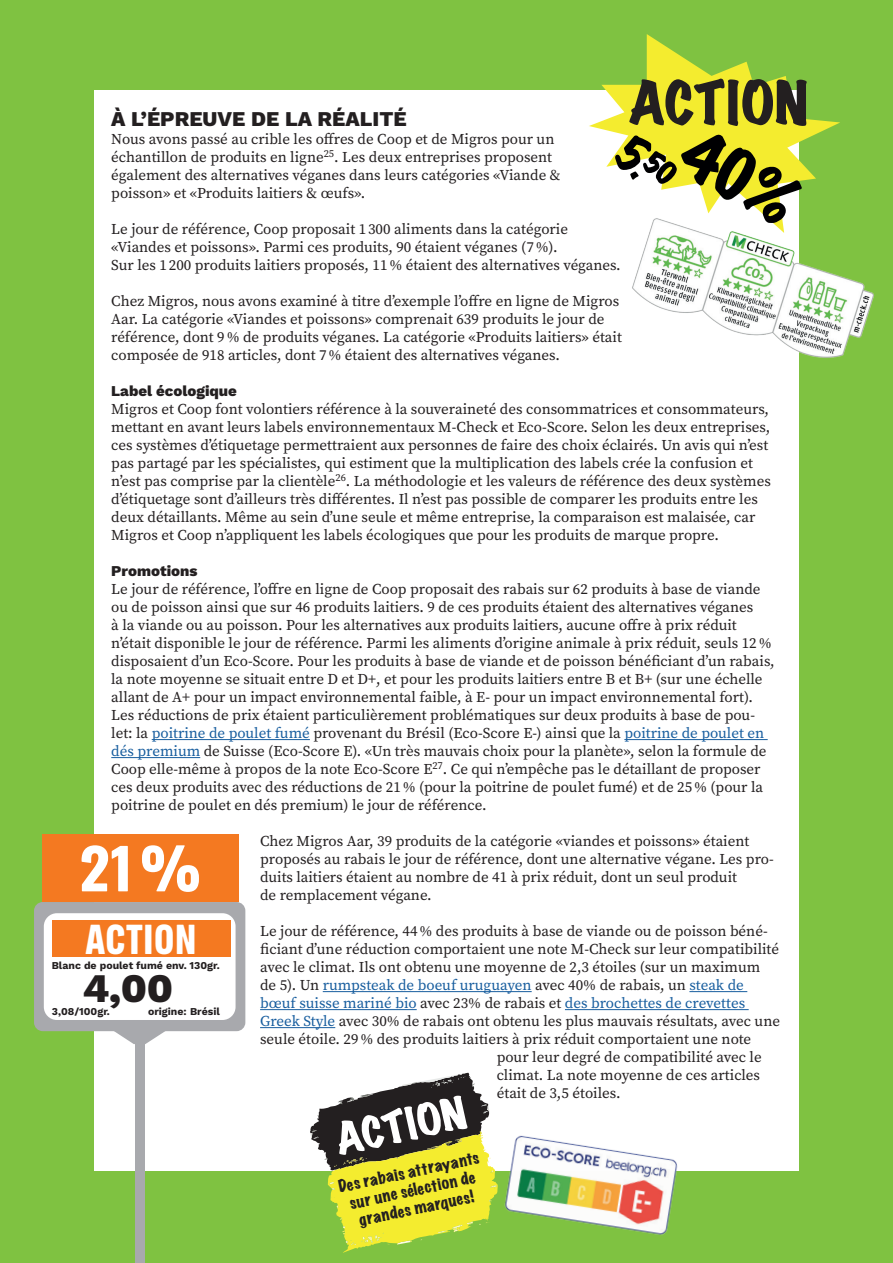
<style>
.page{position:relative;width:893px;height:1263px;background:#7fc241}
.page>*{position:absolute;margin:0;border:0;box-sizing:border-box;transform-origin:0 0}
.t1{font:700 58.35px "Greenpeace Sans";color:#fff}
.t2{font:800 40.5px "Work Sans";color:#231f20}
.t3{font:700 37.65px "Greenpeace Sans";color:#fff}
.t4{font:800 21px "Work Sans";color:#231f20}
.t5{font:expanded 15.15px/18.5px "Marker Felt";color:#231f20;text-align:center}
.t6{font:15px/18px "Source Serif Pro";color:#231f20}
.t7{font:15px "Source Serif Pro";color:#175d9e}
.t8{font:800 15px "Work Sans";color:#231f20}
.t9{font:700 10.5px "Work Sans";color:#231f20}
.s1{color:#175d9e}
.s2{color:#231f20}
</style>
<div class="page">
<div style="left:94px;top:90px;width:705px;height:1080px;background:#fff"></div>
<hr style="left:152px;top:739px;width:158px;height:1px;background:#175d9e">
<hr style="left:624px;top:739px;width:144px;height:1px;background:#175d9e">
<hr style="left:111px;top:757px;width:89px;height:1px;background:#175d9e">
<hr style="left:323px;top:991px;width:209px;height:1px;background:#175d9e">
<hr style="left:689px;top:991px;width:58px;height:1px;background:#175d9e">
<hr style="left:260px;top:1009px;width:157px;height:1px;background:#175d9e">
<hr style="left:565px;top:1009px;width:184px;height:1px;background:#175d9e">
<hr style="left:260px;top:1027px;width:75px;height:1px;background:#175d9e">
<img style="left:502px;top:1135px;width:178px;height:100px">
<img style="left:632px;top:233px;width:242px;height:125px">
<div style="left:34px;top:902px;width:211px;height:129px;background:#a8a9ad;border-radius:9px"></div>
<div style="left:44px;top:913px;width:192px;height:107px;background:#fff;border-radius:13px"></div>
<div style="left:52px;top:920px;width:178px;height:37px;background:#f47921"></div>
<svg style="left:109px;top:1031px;width:61px;height:13px"></svg>
<div style="left:135px;top:1042px;width:10px;height:221px;background:#a8a9ad"></div>
<div style="left:42px;top:834px;width:197px;height:68px;background:#f47921"></div>
<svg style="left:589px;top:34px;width:251px;height:199px"></svg>
<svg style="left:629px;top:79px;width:178px;height:47px;background:#7e7a28"></svg>
<svg style="left:615px;top:135px;width:187px;height:88px"></svg>
<svg style="left:310px;top:1073px;width:188px;height:180px"></svg>
<h3 class="t4" style="left:111px;top:107px;width:297px">À L’ÉPREUVE DE LA RÉALITÉ</h3>
<p class="t6" style="left:111px;top:130px;width:451px">Nous avons passé au crible les offres de Coop et de Migros pour un échantillon de produits en ligne<sup>25</sup>. Les deux entreprises proposent également des alternatives véganes dans leurs catégories «Viande &amp; poisson» et «Produits laitiers &amp; œufs».</p>
<p class="t6" style="left:111px;top:220px;width:511px">Le jour de référence, Coop proposait 1 300 aliments dans la catégorie «Viandes et poissons». Parmi ces produits, 90 étaient véganes (7%).<br>Sur les 1200 produits laitiers proposés, 11% étaient des alternatives véganes.</p>
<p class="t6" style="left:111px;top:292px;width:512px">Chez Migros, nous avons examiné à titre d’exemple l’offre en ligne de Migros Aar. La catégorie «Viandes et poissons» comprenait 639 produits le jour de référence, dont 9% de produits véganes. La catégorie «Produits laitiers» était composée de 918 articles, dont 7% étaient des alternatives véganes.</p>
<p class="t8" style="left:111px;top:382px;width:127px">Label écologique</p>
<p class="t6" style="left:111px;top:400px;width:661px">Migros et Coop font volontiers référence à la souveraineté des consommatrices et consommateurs, mettant en avant leurs labels environnementaux M-Check et Eco-Score. Selon les deux entreprises, ces systèmes d’étiquetage permettraient aux personnes de faire des choix éclairés. Un avis qui n’est pas partagé par les spécialistes, qui estiment que la multiplication des labels crée la confusion et n’est pas comprise par la clientèle<sup>26</sup>. La méthodologie et les valeurs de référence des deux systèmes d’étiquetage sont d’ailleurs très différentes. Il n’est pas possible de comparer les produits entre les deux détaillants. Même au sein d’une seule et même entreprise, la comparaison est malaisée, car Migros et Coop n’appliquent les labels écologiques que pour les produits de marque propre.</p>
<p class="t8" style="left:111px;top:562px;width:88px">Promotions</p>
<p class="t6" style="left:111px;top:580px;width:665px">Le jour de référence, l’offre en ligne de Coop proposait des rabais sur 62 produits à base de viande ou de poisson ainsi que sur 46 produits laitiers. 9 de ces produits étaient des alternatives véganes<br>à la viande ou au poisson. Pour les alternatives aux produits laitiers, aucune offre à prix réduit n’était disponible le jour de référence. Parmi les aliments d’origine animale à prix réduit, seuls 12% disposaient d’un Eco-Score. Pour les produits à base de viande et de poisson bénéficiant d’un rabais, la note moyenne se situait entre D et D+, et pour les produits laitiers entre B et B+ (sur une échelle allant de A+ pour un impact environnemental faible, à E- pour un impact environnemental fort).<br>Les réductions de prix étaient particulièrement problématiques sur deux produits à base de pou&shy;let: la <span class="s1">poitrine de poulet fumé</span> provenant du Brésil (Eco-Score E-) ainsi que la <span class="s1">poitrine de poulet en dés premium</span> de Suisse (Eco-Score E). «Un très mauvais choix pour la planète», selon la formule de Coop elle-même à propos de la note Eco-Score E<sup>27</sup>. Ce qui n’empêche pas le détaillant de proposer ces deux produits avec des réductions de 21% (pour la poitrine de poulet fumé) et de 25% (pour la poitrine de poulet en dés premium) le jour de référence.</p>
<p class="t6" style="left:260px;top:832px;width:515px">Chez Migros Aar, 39 produits de la catégorie «viandes et poissons» étaient proposés au rabais le jour de référence, dont une alternative végane. Les pro&shy;duits laitiers étaient au nombre de 41 à prix réduit, dont un seul produit<br>de remplacement végane.</p>
<p class="t6" style="left:260px;top:922px;width:509px">Le jour de référence, 44% des produits à base de viande ou de poisson béné-</p>
<p class="t6" style="left:260px;top:940px;width:520px">ficiant d’une réduction comportaient une note M-Check sur leur compatibilité</p>
<p class="t6" style="left:260px;top:958px;width:502px">avec le climat. Ils ont obtenu une moyenne de 2,3 étoiles (sur un maximum</p>
<p class="t7" style="left:260px;top:975px;width:485px"><span class="s2">de 5). Un</span> rumpsteak de boeuf uruguayen <span class="s2">avec 40% de rabais, un</span> steak de</p>
<p class="t7" style="left:260px;top:993px;width:487px">bœuf suisse mariné bio <span class="s2">avec 23% de rabais et</span> des brochettes de crevettes</p>
<p class="t6" style="left:260px;top:1012px;width:521px"><span class="s1">Greek Style</span> avec 30% de rabais ont obtenu les plus mauvais résultats, avec une</p>
<p class="t6" style="left:260px;top:1030px;width:493px">seule étoile. 29% des produits laitiers à prix réduit comportaient une note</p>
<p class="t6" style="left:497px;top:1048px;width:266px">pour leur degré de compatibilité avec le</p>
<p class="t6" style="left:497px;top:1066px;width:265px">climat. La note moyenne de ces articles</p>
<p class="t6" style="left:497px;top:1084px;width:125px">était de 3,5 étoiles.</p>
<h1 class="t1" style="left:80px;top:823px;width:124px">21%</h1>
<h3 class="t3" style="left:85px;top:910px;width:113px">ACTION</h3>
<p class="t9" style="left:52px;top:959px;width:169px">Blanc de poulet fumé env. 130gr.</p>
<p class="t9" style="left:52px;top:1005px;width:60px">3,08/100gr.</p>
<h2 class="t2" style="left:83px;top:965px;width:92px">4,00</h2>
<p class="t9" style="left:148px;top:1005px;width:73px">origine: Brésil</p>
<p class="t5" style="left:337px;top:1177px;width:145px;rotate:-12deg">Des rabais attrayants sur une sélection de grandes marques!</p>
</div>
